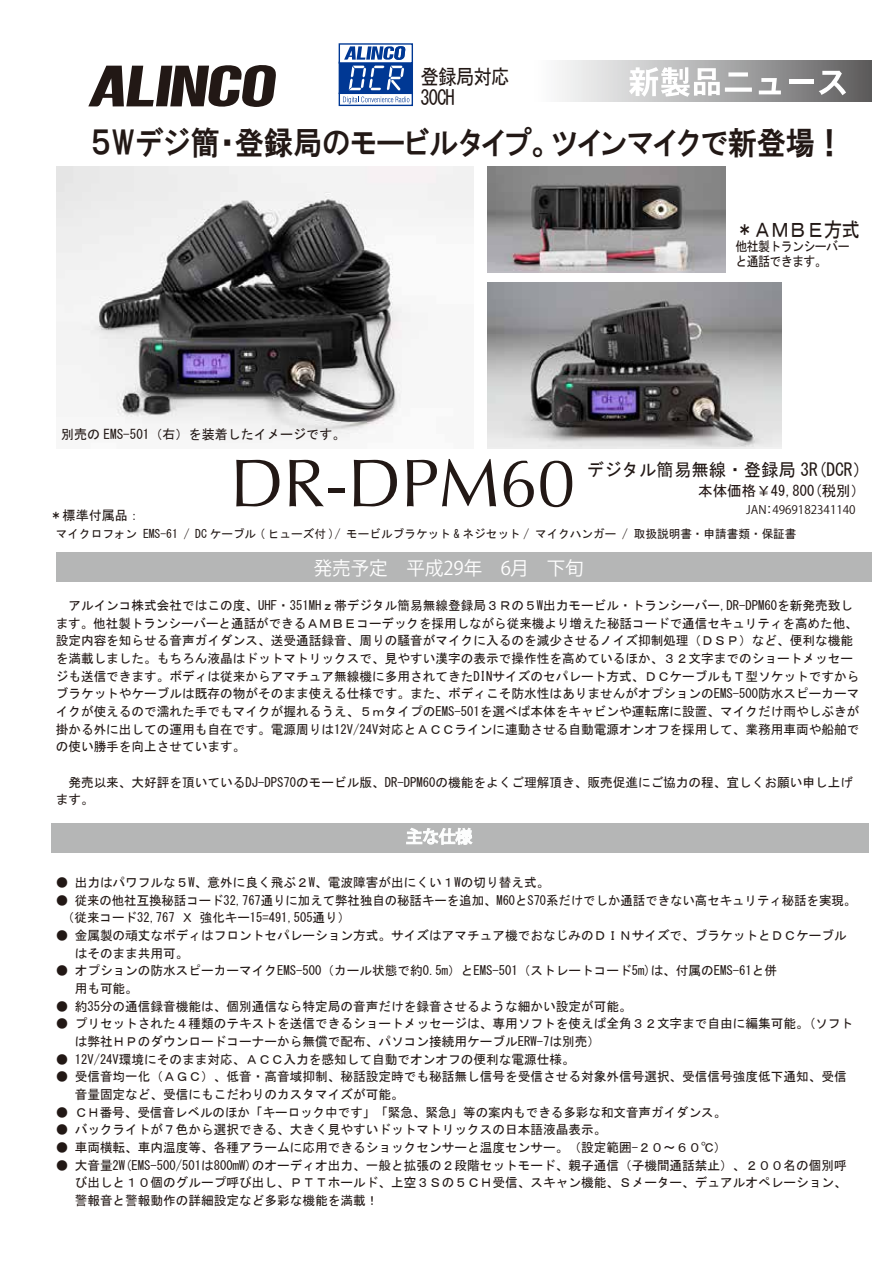
<style>
.page{position:relative;width:893px;height:1263px;background:#fff}
.page>*{position:absolute;margin:0;border:0;box-sizing:border-box;transform-origin:0 0}
.t1{font:67.5px "Optima";color:#221815}
.t2{font:31.5px "HGP Gothic E";color:#221815;scale:.93 1}
.t3{font:20.7px/20.7px "MS Gothic";letter-spacing:-.05em;color:#221815;scale:.9 1}
.t4{font:18.75px "DFHS Gothic W7 WINP RKSJ H";color:#fff}
.t5{font:17.7px "MS Gothic";color:#221815}
.t6{font:14.7px "MS Gothic";color:#241715}
.t7{font:13.2px "MS Gothic";color:#221815}
.t8{font:13.2px/14.7px "MS Gothic";letter-spacing:-.05em;color:#221815;scale:.9 1}
.t9{font:12.9px/17.7px "MS Gothic";color:#221815}
.t10{font:11.85px "MS Gothic";color:#221815}
.t11{font:11.85px "DFHS Gothic W3 WINP RKSJ H";color:#221815}
</style>
<div class="page">
<div style="left:529px;top:61px;width:342px;height:40px;background:linear-gradient(to right,#fff,#636263)"></div>
<svg style="left:88px;top:65px;width:188px;height:42px"></svg>
<svg style="left:629px;top:67px;width:91px;height:30px"></svg>
<svg style="left:725px;top:88px;width:27px;height:4px"></svg>
<div style="left:728px;top:72px;width:20px;height:5px;background:#fff"></div>
<svg style="left:759px;top:78px;width:22px;height:16px"></svg>
<hr style="left:789px;top:80px;width:25px;height:4px;background:#fff">
<svg style="left:819px;top:71px;width:27px;height:24px"></svg>
<div style="left:57px;top:552px;width:815px;height:29px;background:#b5b6b6"></div>
<div style="left:51px;top:823px;width:818px;height:29px;background:#b5b6b6"></div>
<svg style="left:406px;top:827px;width:67px;height:18px"></svg>
<div style="left:339px;top:62px;width:74px;height:32px;background:#003894"></div>
<div style="left:339px;top:43px;width:74px;height:21px;background:#fff;border:1px solid #003894"></div>
<div style="left:339px;top:93px;width:74px;height:13px;background:#fff;border:1px solid #003894"></div>
<svg style="left:344px;top:46px;width:61px;height:14px"></svg>
<svg style="left:349px;top:66px;width:55px;height:24px"></svg>
<svg style="left:343px;top:97px;width:66px;height:7px"></svg>
<img style="left:57px;top:166px;width:417px;height:272px">
<img style="left:487px;top:167px;width:238px;height:106px">
<img style="left:487px;top:282px;width:294px;height:166px">
<h3 class="t3" style="left:420px;top:67px;width:101px">登録局対応<br>30CH</h3>
<h2 class="t2" style="left:92px;top:127px;width:810px">５Wデジ簡・登録局のモービルタイプ。ツインマイクで新登場！</h2>
<h3 class="t3" style="left:735px;top:219px;width:140px">＊ＡＭＢＥ方式</h3>
<p class="t8" style="left:735px;top:239px;width:128px">他社製トランシーバーと通話できます。</p>
<p class="t7" style="left:61px;top:428px;width:286px">別売の EMS-501（右）を装着したイメージです。</p>
<p class="t7" style="left:50px;top:509px;width:93px">＊標準付属品：</p>
<h1 class="t1" style="left:230px;top:444px;width:347px">DR-DPM60</h1>
<h3 class="t5" style="left:587px;top:461px;width:285px">デジタル簡易無線・登録局 3R(DCR）</h3>
<p class="t6" style="left:640px;top:483px;width:227px">　　　　本体価格￥49,800(税別）</p>
<p class="t11" style="left:746px;top:503px;width:111px">JAN：4969182341140</p>
<p class="t10" style="left:56px;top:528px;width:742px">マイクロフォン EMS-61 / DC ケーブル ( ヒューズ付 )/ モービルブラケット &amp; ネジセット / マイクハンガー / 取扱説明書・申請書類・保証書</p>
<h3 class="t4" style="left:314px;top:557px;width:271px">発売予定　平成29年　6月　下旬</h3>
<p class="t9" style="left:56px;top:596px;width:805px">　アルインコ株式会社ではこの度、UHF・351MHｚ帯デジタル簡易無線登録局３Ｒの５W出力モービル・トランシーバー,DR-DPM60を新発売致します。他社製トランシーバーと通話ができるＡＭＢＥコーデックを採用しながら従来機より増えた秘話コードで通信セキュリティを高めた他、設定内容を知らせる音声ガイダンス、送受通話録音、周りの騒音がマイクに入るのを減少させるノイズ抑制処理（ＤＳＰ）など、便利な機能を満載しました。もちろん液晶はドットマトリックスで、見やすい漢字の表示で操作性を高めているほか、３２文字までのショートメッセージも送信できます。ボディは従来からアマチュア無線機に多用されてきたDINサイズのセパレート方式、ＤＣケーブルもＴ型ソケットですからブラケットやケーブルは既存の物がそのまま使える仕様です。また、ボディこそ防水性はありませんがオプションのEMS-500防水スピーカーマイクが使えるので濡れた手でもマイクが握れるうえ、５ｍタイプのEMS-501を選べば本体をキャビンや運転席に設置、マイクだけ雨やしぶきが掛かる外に出しての運用も自在です。電源周りは12V/24V対応とＡＣＣラインに連動させる自動電源オンオフを採用して、業務用車両や船舶での使い勝手を向上させています。</p>
<p class="t9" style="left:56px;top:773px;width:799px">　発売以来、大好評を頂いているDJ-DPS70のモービル版、DR-DPM60の機能をよくご理解頂き、販売促進にご協力の程、宜しくお願い申し上げます。</p>
<p class="t9" style="left:56px;top:873px;width:495px">● 出力はパワフルな５W、意外に良く飛ぶ２W、電波障害が出にくい１Wの切り替え式。</p>
<p class="t9" style="left:62px;top:891px;width:796px;text-indent:-6px">● 従来の他社互換秘話コード32,767通りに加えて弊社独自の秘話キーを追加、M60とS70系だけでしか通話できない高セキュリティ秘話を実現。（従来コード32,767 Ｘ 強化キー15=491,505通り）</p>
<p class="t9" style="left:75px;top:926px;width:774px;text-indent:-19px">● 金属製の頑丈なボディはフロントセパレーション方式。サイズはアマチュア機でおなじみのＤＩＮサイズで、ブラケットとＤＣケーブルはそのまま共用可。</p>
<p class="t9" style="left:75px;top:962px;width:704px;text-indent:-19px">● オプションの防水スピーカーマイクEMS-500（カール状態で約0.5m）とEMS-501（ストレートコード5m)は、付属のEMS-61と併用も可能。</p>
<p class="t9" style="left:56px;top:997px;width:577px">● 約35分の通信録音機能は、個別通信なら特定局の音声だけを録音させるような細かい設定が可能。</p>
<p class="t9" style="left:56px;top:1015px;width:799px">● プリセットされた４種類のテキストを送信できるショートメッセージは、専用ソフトを使えば全角３２文字まで自由に編集可能。(ソフト　 は弊社ＨＰのダウンロードコーナーから無償で配布、パソコン接続用ケーブルERW-7は別売）</p>
<p class="t9" style="left:56px;top:1050px;width:520px">● 12V/24V環境にそのまま対応、ＡＣＣ入力を感知して自動でオンオフの便利な電源仕様。</p>
<p class="t9" style="left:75px;top:1068px;width:774px;text-indent:-19px">● 受信音均一化（ＡＧＣ）、低音・高音域抑制、秘話設定時でも秘話無し信号を受信させる対象外信号選択、受信信号強度低下通知、受信音量固定など、受信にもこだわりのカスタマイズが可能。</p>
<p class="t9" style="left:56px;top:1103px;width:672px">● ＣＨ番号、受信音レベルのほか「キーロック中です」「緊急、緊急」等の案内もできる多彩な和文音声ガイダンス。</p>
<p class="t9" style="left:56px;top:1121px;width:552px">● バックライトが７色から選択できる、大きく見やすいドットマトリックスの日本語液晶表示。</p>
<p class="t9" style="left:56px;top:1138px;width:672px">● 車両横転、車内温度等、各種アラームに応用できるショックセンサーと温度センサー。（設定範囲-２０～６０℃）</p>
<p class="t9" style="left:56px;top:1156px;width:793px">● 大音量2W(EMS-500/501は800mW)のオーディオ出力、一般と拡張の２段階セットモード、親子通信（子機間通話禁止）、２００名の個別呼</p>
<p class="t9" style="left:56px;top:1174px;width:793px">　 び出しと１０個のグループ呼び出し、ＰＴＴホールド、上空３Ｓの５ＣＨ受信、スキャン機能、Ｓメーター、デュアルオペレーション、</p>
<p class="t9" style="left:75px;top:1191px;width:305px">警報音と警報動作の詳細設定など多彩な機能を満載！</p>
</div>
